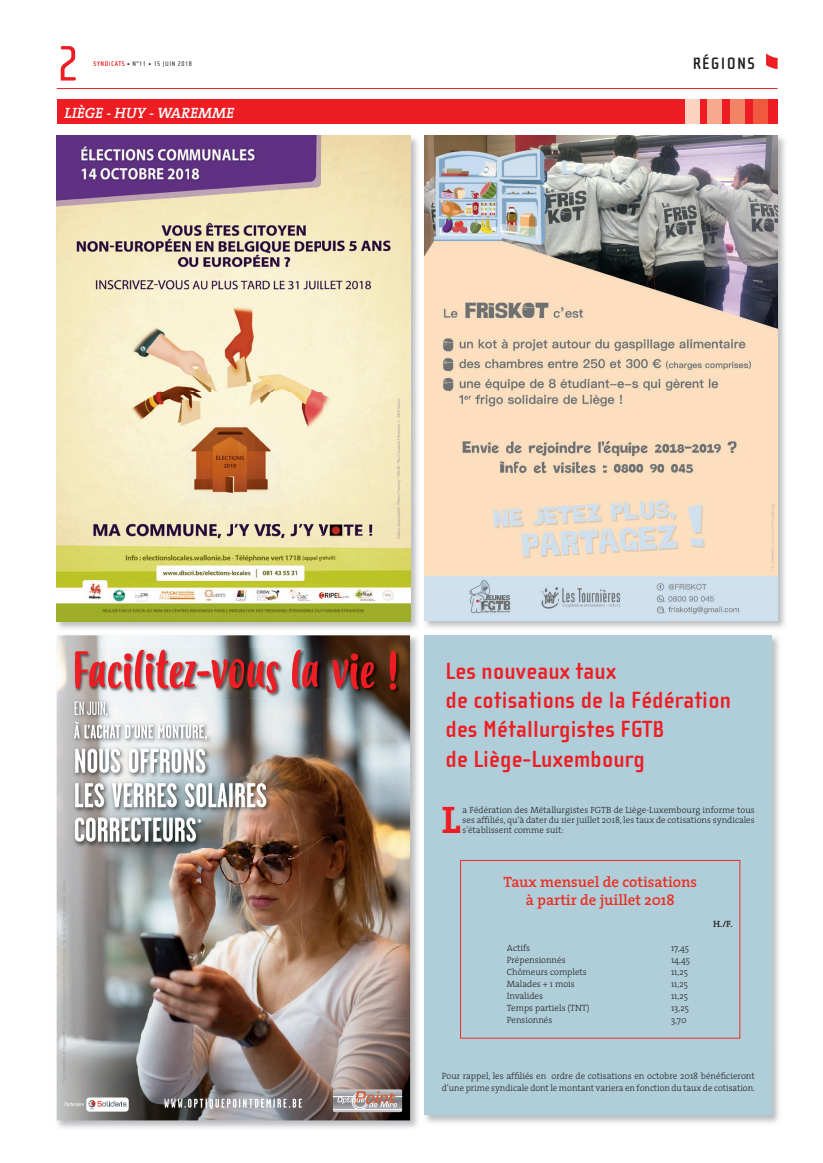
<style>
.page{position:relative;width:823px;height:1163px;background:#fff}
.page>*{position:absolute;margin:0;border:0;box-sizing:border-box;transform-origin:0 0}
.t1{font:51px "Cholla Sans";color:#ee1d23}
.t2{font:38.6px "The Serif Bold Caps";color:#ee1d23}
.t3{font:700 24px/29.2px "Cholla Sans";letter-spacing:.01em;color:#ee1d23}
.t4{font:700 17px "Cholla Sans";letter-spacing:.075em;color:#231f20}
.t5{font:600 15px/18px "The Serif";color:#ee2e22;text-align:center}
.t6{font:italic 600 15px "The Serif";color:#fff}
.t7{font:300 9.1px/12px "The Serif";color:#231f20}
.t8{font:600 9.1px "The Serif";color:#231f20}
.t9{font:300 9px/10px "The Serif";color:#231f20;text-align:justify}
.t10{font:7px "Cholla Sans";letter-spacing:.075em;color:#231f20}
.s1{font-weight:700;color:#ee1d23}
</style>
<div class="page">
<hr style="left:57px;top:88px;width:720px;height:1px;background:#ee1d23">
<svg style="left:766px;top:53px;width:11px;height:16px"></svg>
<img style="left:425px;top:635px;width:354px;height:488px">
<div style="left:424px;top:635px;width:347px;height:480px;background:#afced9"></div>
<img style="left:56px;top:135px;width:362px;height:494px">
<img style="left:56px;top:136px;width:354px;height:485px">
<img style="left:424px;top:135px;width:361px;height:493px">
<img style="left:424px;top:135px;width:353px;height:485px">
<img style="left:56px;top:635px;width:362px;height:493px">
<img style="left:57px;top:635px;width:353px;height:485px">
<svg style="left:333px;top:1089px;width:69px;height:22px;background:#b7aaa7"></svg>
<svg style="left:164px;top:1098px;width:138px;height:10px"></svg>
<img style="left:72px;top:699px;width:200px;height:148px">
<svg style="left:74px;top:701px;width:133px;height:39px"></svg>
<svg style="left:75px;top:748px;width:130px;height:24px"></svg>
<svg style="left:75px;top:783px;width:191px;height:24px"></svg>
<svg style="left:75px;top:817px;width:126px;height:24px"></svg>
<img style="left:74px;top:648px;width:326px;height:49px">
<img style="left:75px;top:649px;width:321px;height:44px">
<div style="left:86px;top:1097px;width:43px;height:14px;background:#fff;border-radius:3px"></div>
<svg style="left:65px;top:1100px;width:61px;height:9px"></svg>
<svg style="left:62px;top:881px;width:4px;height:202px"></svg>
<div style="left:460px;top:860px;width:279px;height:178px;border:1px solid #ee2e22"></div>
<div style="left:57px;top:99px;width:720px;height:25px;background:#ee1d23"></div>
<div style="left:752px;top:99px;width:14px;height:25px;background:#f0593e"></div>
<div style="left:729px;top:99px;width:15px;height:25px;background:#f48465"></div>
<div style="left:707px;top:99px;width:14px;height:25px;background:#f8a98e"></div>
<div style="left:684px;top:99px;width:14px;height:25px;background:#fcd2c0"></div>
<h1 class="t1" style="left:57px;top:36px;width:24px">2</h1>
<p class="t10" style="left:93px;top:60px;width:100px"><span class="s1">SYNDICATS</span> • N°11 • 15 JUIN 2018</p>
<h3 class="t6" style="left:64px;top:101px;width:175px">LIÈGE -HUY -WAREMME</h3>
<h3 class="t4" style="left:692px;top:54px;width:64px">RÉGIONS</h3>
<h3 class="t3" style="left:445px;top:657px;width:287px">Les nouveaux taux<br>de cotisations de la Fédération des Métallurgistes FGTB<br>de Liège-Luxembourg</h3>
<h2 class="t2" style="left:441px;top:787px;width:20px">L</h2>
<p class="t9" style="left:462px;top:804px;width:293px">a Fédération des Métallurgistes FGTB de Liège-Luxembourg informe tous ses affiliés, qu’à dater du 1ier juillet 2018, les taux de cotisations syndicales s’établissent comme suit:</p>
<h3 class="t5" style="left:503px;top:872px;width:195px">Taux mensuel de cotisations à partir de juillet 2018</h3>
<p class="t7" style="left:506px;top:941px;width:25px">Actifs</p>
<p class="t7" style="left:670px;top:941px;width:20px">17,45</p>
<p class="t7" style="left:506px;top:953px;width:60px">Prépensionnés</p>
<p class="t7" style="left:670px;top:953px;width:21px">14,45</p>
<p class="t7" style="left:506px;top:965px;width:81px">Chômeurs complets</p>
<p class="t7" style="left:670px;top:965px;width:18px">11,25</p>
<p class="t7" style="left:506px;top:977px;width:69px">Malades + 1 mois</p>
<p class="t7" style="left:670px;top:977px;width:18px">11,25</p>
<p class="t7" style="left:506px;top:989px;width:38px">Invalides</p>
<p class="t7" style="left:670px;top:989px;width:18px">11,25</p>
<p class="t7" style="left:506px;top:1001px;width:84px">Temps partiels (TNT)</p>
<p class="t7" style="left:670px;top:1001px;width:19px">13,25</p>
<p class="t7" style="left:506px;top:1013px;width:47px">Pensionnés</p>
<p class="t7" style="left:670px;top:1013px;width:17px">3,70</p>
<p class="t8" style="left:712px;top:915px;width:21px">H./F.</p>
<p class="t7" style="left:441px;top:1069px;width:315px">Pour rappel, les affiliés en ordre de cotisations en octobre 2018 bénéficieront d’une prime syndicale dont le montant variera en fonction du taux de cotisation.</p>
</div>
